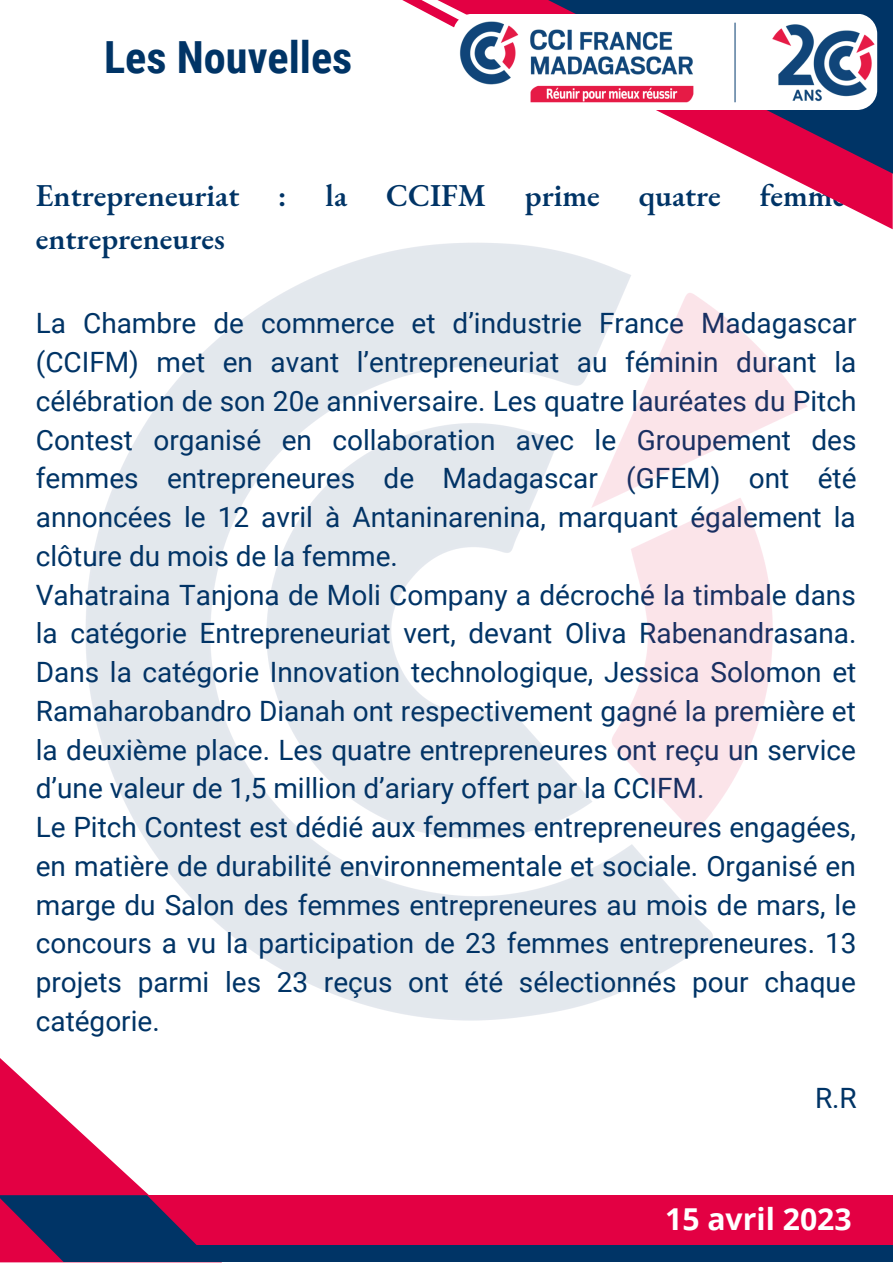
<style>
.page{position:relative;width:893px;height:1264px;background:#fff}
.page>*{position:absolute;margin:0;border:0;box-sizing:border-box;transform-origin:0 0}
.t1{font:700 44.25px "Roboto Condensed";color:#003466}
.t2{font:600 31.05px "EB Garamond";color:#003466}
.t3{font:700 30.15px "Open Sans";color:#fff}
.t4{font:28.05px/38.7px "Roboto";color:#003466}
</style>
<div class="page">
<svg style="left:0;top:1058px;width:149px;height:137px"></svg>
<div style="left:89px;top:1195px;width:803px;height:67px;background:#e30043"></div>
<div style="left:89px;top:1244px;width:803px;height:17px;background:#003466"></div>
<svg style="left:0;top:1195px;width:214px;height:67px"></svg>
<svg style="left:791px;top:178px;width:101px;height:51px"></svg>
<svg style="left:402px;top:0;width:146px;height:28px"></svg>
<svg style="left:548px;top:0;width:344px;height:178px"></svg>
<div style="left:453px;top:14px;width:424px;height:95px;background:#fff;border-radius:20px"></div>
<img style="left:458px;top:20px;width:419px;height:84px">
<h1 class="t1" style="left:104px;top:32px;width:250px">Les Nouvelles</h1>
<p class="t2" style="left:36px;top:174px;width:205px">Entrepreneuriat</p>
<p class="t2" style="left:278px;top:174px;width:10px">:</p>
<p class="t2" style="left:325px;top:174px;width:23px">la</p>
<p class="t2" style="left:386px;top:174px;width:101px">CCIFM</p>
<p class="t2" style="left:525px;top:174px;width:76px">prime</p>
<p class="t2" style="left:638px;top:174px;width:84px">quatre</p>
<p class="t2" style="left:759px;top:174px;width:98px">femmes</p>
<p class="t2" style="left:36px;top:218px;width:191px">entrepreneures</p>
<p class="t4" style="left:36px;top:304px;width:822px">La Chambre de commerce et d’industrie France Madagascar (CCIFM) met en avant l’entrepreneuriat au féminin durant la célébration de son 20e anniversaire. Les quatre lauréates du Pitch Contest organisé en collaboration avec le Groupement des femmes entrepreneures de Madagascar (GFEM) ont été annoncées le 12 avril à Antaninarenina, marquant également la clôture du mois de la femme.<br>Vahatraina Tanjona de Moli Company a décroché la timbale dans la catégorie Entrepreneuriat vert, devant Oliva Rabenandrasana.<br>Dans la catégorie Innovation technologique, Jessica Solomon et Ramaharobandro Dianah ont respectivement gagné la première et la deuxième place. Les quatre entrepreneures ont reçu un service d’une valeur de 1,5 million d’ariary offert par la CCIFM.<br>Le Pitch Contest est dédié aux femmes entrepreneures engagées, en matière de durabilité environnementale et sociale. Organisé en marge du Salon des femmes entrepreneures au mois de mars, le concours a vu la participation de 23 femmes entrepreneures. 13 projets parmi les 23 reçus ont été sélectionnés pour chaque catégorie.</p>
<p class="t4" style="left:815px;top:1079px;width:43px">R.R</p>
<p class="t3" style="left:665px;top:1197px;width:188px">15 avril 2023</p>
</div>
